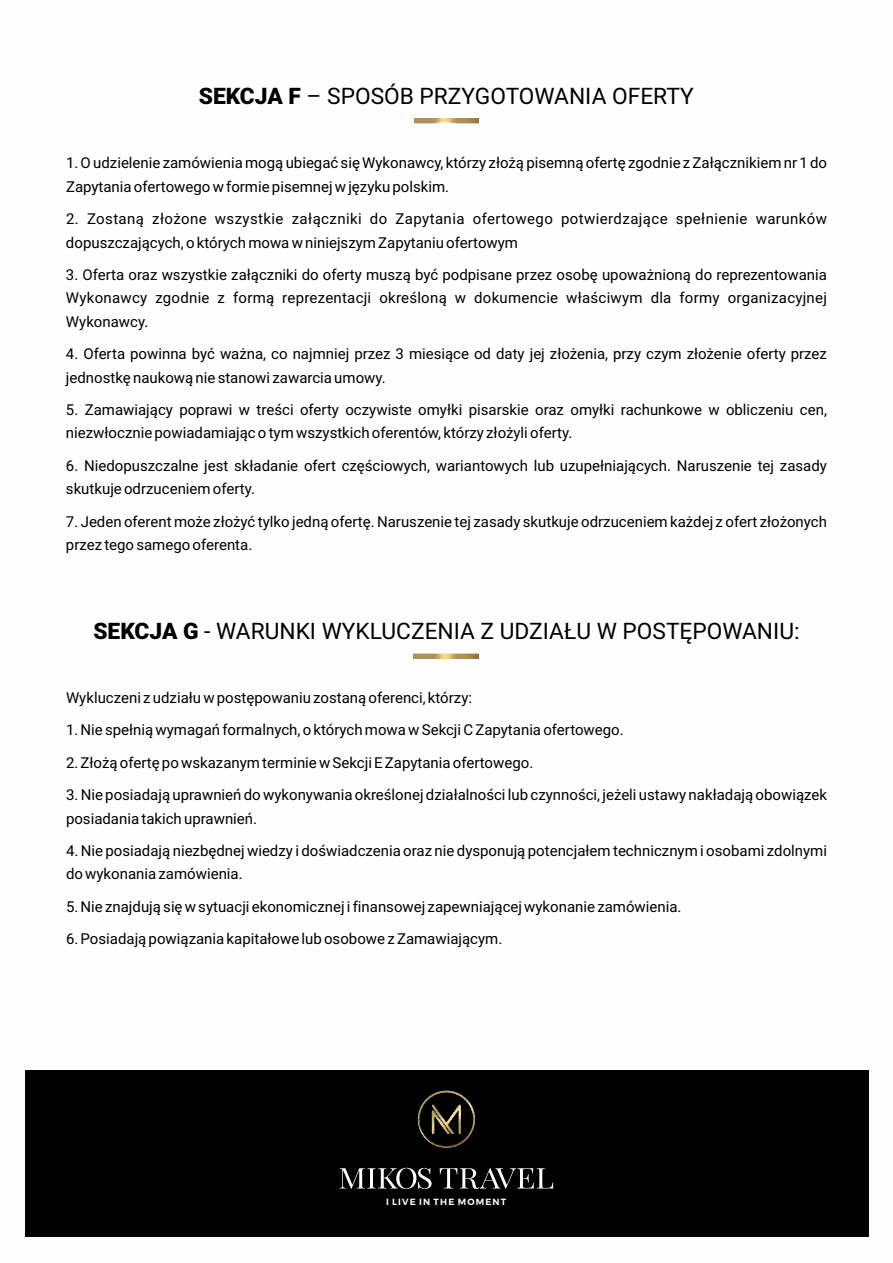
<style>
.page{position:relative;width:893px;height:1263px;background:#fff}
.page>*{position:absolute;margin:0;border:0;box-sizing:border-box;transform-origin:0 0}
.t1{font:22.8px "Roboto";color:#000}
.t2{font:15px/23.4px "Roboto";color:#000}
.t3{font:15px/23.4px "Roboto";letter-spacing:.025em;color:#000}
.t4{font:600 9px "Montserrat";letter-spacing:.13em;color:#fefefe}
.s1{font-weight:900}
</style>
<div class="page">
<div style="left:25px;top:1070px;width:843px;height:166px;background:#000"></div>
<img style="left:418px;top:1091px;width:57px;height:57px">
<svg style="left:340px;top:1168px;width:213px;height:21px"></svg>
<img style="left:414px;top:118px;width:65px;height:5px">
<img style="left:432px;top:118px;width:3px;height:5px">
<img style="left:435px;top:118px;width:27px;height:5px">
<img style="left:414px;top:654px;width:65px;height:4px">
<img style="left:431px;top:654px;width:3px;height:4px">
<img style="left:434px;top:654px;width:27px;height:4px">
<h1 class="t1" style="left:199px;top:87px;width:496px"><span class="s1">SEKCJA F</span> – SPOSÓB PRZYGOTOWANIA OFERTY</h1>
<p class="t2" style="left:66px;top:153px;width:762px">1. O udzielenie zamówienia mogą ubiegać się Wykonawcy, którzy złożą pisemną ofertę zgodnie z Załącznikiem nr 1 do<br>Zapytania ofertowego w formie pisemnej w języku polskim.</p>
<p class="t3" style="left:66px;top:209px;width:762px">2. Zostaną złożone wszystkie załączniki do Zapytania ofertowego potwierdzające spełnienie warunków dopuszczających, o których mowa w niniejszym Zapytaniu ofertowym</p>
<p class="t2" style="left:66px;top:264px;width:762px;text-align:justify">3. Oferta oraz wszystkie załączniki do oferty muszą być podpisane przez osobę upoważnioną do reprezentowania Wykonawcy zgodnie z formą reprezentacji określoną w dokumencie właściwym dla formy organizacyjnej Wykonawcy.</p>
<p class="t2" style="left:66px;top:344px;width:762px">4. Oferta powinna być ważna, co najmniej przez 3 miesiące od daty jej złożenia, przy czym złożenie oferty przez jednostkę naukową nie stanowi zawarcia umowy.</p>
<p class="t2" style="left:66px;top:399px;width:762px">5. Zamawiający poprawi w treści oferty oczywiste omyłki pisarskie oraz omyłki rachunkowe w obliczeniu cen, niezwłocznie powiadamiając o tym wszystkich oferentów, którzy złożyli oferty.</p>
<p class="t2" style="left:66px;top:455px;width:762px">6. Niedopuszczalne jest składanie ofert częściowych, wariantowych lub uzupełniających. Naruszenie tej zasady skutkuje odrzuceniem oferty.</p>
<p class="t2" style="left:66px;top:511px;width:762px">7. Jeden oferent może złożyć tylko jedną ofertę. Naruszenie tej zasady skutkuje odrzuceniem każdej z ofert złożonych przez tego samego oferenta.</p>
<h1 class="t1" style="left:93px;top:622px;width:708px"><span class="s1">SEKCJA G</span> - WARUNKI WYKLUCZENIA Z UDZIAŁU W POSTĘPOWANIU:</h1>
<p class="t2" style="left:66px;top:687px;width:408px">Wykluczeni z udziału w postępowaniu zostaną oferenci, którzy:</p>
<p class="t2" style="left:66px;top:720px;width:559px">1. Nie spełnią wymagań formalnych, o których mowa w Sekcji C Zapytania ofertowego.</p>
<p class="t2" style="left:66px;top:752px;width:469px">2. Złożą ofertę po wskazanym terminie w Sekcji E Zapytania ofertowego.</p>
<p class="t2" style="left:66px;top:785px;width:762px">3. Nie posiadają uprawnień do wykonywania określonej działalności lub czynności, jeżeli ustawy nakładają obowiązek posiadania takich uprawnień.</p>
<p class="t2" style="left:66px;top:840px;width:762px">4. Nie posiadają niezbędnej wiedzy i doświadczenia oraz nie dysponują potencjałem technicznym i osobami zdolnymi do wykonania zamówienia.</p>
<p class="t2" style="left:66px;top:896px;width:617px">5. Nie znajdują się w sytuacji ekonomicznej i finansowej zapewniającej wykonanie zamówienia.</p>
<p class="t2" style="left:66px;top:929px;width:438px">6. Posiadają powiązania kapitałowe lub osobowe z Zamawiającym.</p>
<p class="t4" style="left:386px;top:1196px;width:122px">I LIVE IN THE MOMENT</p>
</div>
